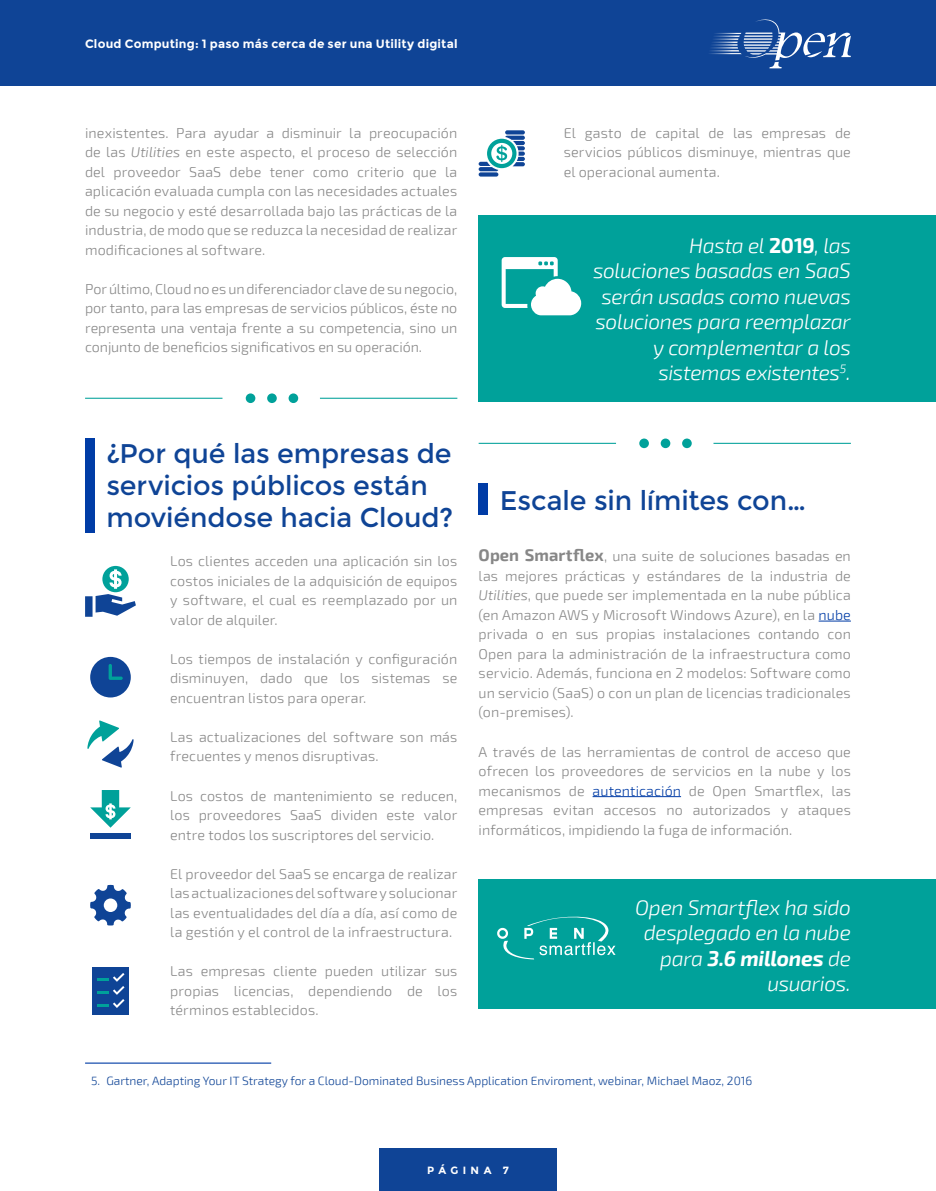
<style>
.page{position:relative;width:936px;height:1191px;background:#fff}
.page>*{position:absolute;margin:0;border:0;box-sizing:border-box;transform-origin:0 0}
.t1{font:27px/32.4px "Montserrat";letter-spacing:-.005em;color:#0f4496}
.t2{font:italic 300 21px/25.5px "Exo 2";letter-spacing:-.015em;color:#fff;text-align:right}
.t3{font:300 14.25px/19.5px "Exo 2";letter-spacing:.005em;color:#878787;text-align:justify}
.t4{font:300 12px "Exo 2";color:#0f4496}
.t5{font:700 12px "Montserrat";letter-spacing:.015em;color:#fff}
.t6{font:700 10.5px "Montserrat";letter-spacing:.425em;color:#fff}
.s1{font-style:italic}
.s2{font-weight:700;font-style:normal}
.s3{font-weight:700;font-size:16.5px}
.s4{color:#003ca6}
.s5{font-weight:700}
</style>
<div class="page">
<div style="left:379px;top:1148px;width:177px;height:43px;background:#0f4496"></div>
<div style="left:0;top:0;width:935px;height:85px;background:#0f4496"></div>
<svg style="left:709px;top:19px;width:141px;height:49px"></svg>
<div style="left:478px;top:215px;width:457px;height:186px;background:#00a19a"></div>
<hr style="left:85px;top:1062px;width:186px;height:1px;background:#003ca6">
<div style="left:478px;top:879px;width:457px;height:130px;background:#00a19a"></div>
<hr style="left:818px;top:620px;width:32px;height:1px;background:#003ca6">
<hr style="left:592px;top:796px;width:89px;height:1px;background:#003ca6">
<div style="left:85px;top:438px;width:10px;height:95px;background:#003ca6"></div>
<div style="left:478px;top:483px;width:10px;height:31px;background:#003ca6"></div>
<hr style="left:85px;top:398px;width:137px;height:1px;background:#00a19a">
<hr style="left:320px;top:398px;width:137px;height:1px;background:#00a19a">
<div style="left:246px;top:393px;width:9px;height:10px;background:#00a19a;border-radius:50%"></div>
<div style="left:267px;top:393px;width:10px;height:10px;background:#00a19a;border-radius:50%"></div>
<div style="left:288px;top:393px;width:10px;height:10px;background:#00a19a;border-radius:50%"></div>
<hr style="left:478px;top:443px;width:138px;height:1px;background:#00a19a">
<hr style="left:713px;top:443px;width:137px;height:1px;background:#00a19a">
<div style="left:639px;top:438px;width:10px;height:10px;background:#00a19a;border-radius:50%"></div>
<svg style="left:660px;top:438px;width:10px;height:10px"></svg>
<div style="left:682px;top:438px;width:9px;height:10px;background:#00a19a;border-radius:50%"></div>
<div style="left:90px;top:657px;width:41px;height:40px;background:#0f4496;border-radius:50%"></div>
<svg style="left:109px;top:664px;width:14px;height:16px"></svg>
<svg style="left:87px;top:720px;width:47px;height:47px"></svg>
<svg style="left:90px;top:885px;width:41px;height:40px"></svg>
<div style="left:92px;top:967px;width:37px;height:48px;background:#0f4496"></div>
<svg style="left:97px;top:973px;width:27px;height:35px"></svg>
<svg style="left:497px;top:916px;width:118px;height:43px"></svg>
<svg style="left:85px;top:566px;width:51px;height:51px"></svg>
<div style="left:90px;top:833px;width:41px;height:6px;background:#0f4496"></div>
<svg style="left:90px;top:790px;width:41px;height:37px"></svg>
<svg style="left:505px;top:130px;width:20px;height:4px"></svg>
<div style="left:478px;top:172px;width:20px;height:5px;background:#0f4496;border-radius:2px"></div>
<svg style="left:478px;top:136px;width:47px;height:35px"></svg>
<svg style="left:501px;top:257px;width:80px;height:58px"></svg>
<p class="t5" style="left:85px;top:37px;width:374px">Cloud Computing: 1 paso más cerca de ser una Utility digital</p>
<p class="t3" style="left:85px;top:123px;width:374px">inexistentes. Para ayudar a disminuir la preocupación de las <span class="s1">Utilities</span> en este aspecto, el proceso de selección del proveedor SaaS debe tener como criterio que la aplicación evaluada cumpla con las necesidades actuales de su negocio y esté desarrollada bajo las prácticas de la industria, de modo que se reduzca la necesidad de realizar modificaciones al software.</p>
<p class="t3" style="left:85px;top:279px;width:374px">Por último, Cloud no es un diferenciador clave de su negocio, por tanto, para las empresas de servicios públicos, éste no representa una ventaja frente a su competencia, sino un conjunto de beneficios significativos en su operación.</p>
<p class="t3" style="left:563px;top:123px;width:289px">El gasto de capital de las empresas de servicios públicos disminuye, mientras que el operacional aumenta.</p>
<h2 class="t2" style="left:593px;top:233px;width:259px">Hasta el <span class="s2">2019</span>, las soluciones basadas en SaaS serán usadas como nuevas soluciones para reemplazar y complementar a los sistemas existentes<sup>5</sup>.</h2>
<h1 class="t1" style="left:106px;top:437px;width:348px">¿Por qué las empresas de servicios públicos están moviéndose hacia Cloud?</h1>
<p class="t3" style="left:170px;top:552px;width:289px">Los clientes acceden una aplicación sin los costos iniciales de la adquisición de equipos y software, el cual es reemplazado por un valor de alquiler.</p>
<p class="t3" style="left:170px;top:649px;width:289px">Los tiempos de instalación y configuración disminuyen, dado que los sistemas se encuentran listos para operar.</p>
<p class="t3" style="left:170px;top:727px;width:289px">Las actualizaciones del software son más frecuentes y menos disruptivas.</p>
<p class="t3" style="left:170px;top:786px;width:289px">Los costos de mantenimiento se reducen, los proveedores SaaS dividen este valor entre todos los suscriptores del servicio.</p>
<p class="t3" style="left:170px;top:864px;width:288px">El proveedor del SaaS se encarga de realizar las actualizaciones del software y solucionar las eventualidades del día a día, así como de la gestión y el control de la infraestructura.</p>
<p class="t3" style="left:170px;top:961px;width:289px">Las empresas cliente pueden utilizar sus propias licencias, dependiendo de los términos establecidos.</p>
<h1 class="t1" style="left:500px;top:484px;width:307px">Escale sin límites con…</h1>
<p class="t3" style="left:478px;top:547px;width:374px"><span class="s3">Open Smartflex</span>, una suite de soluciones basadas en las mejores prácticas y estándares de la industria de <span class="s1">Utilities</span>, que puede ser implementada en la nube pública (en Amazon AWS y Microsoft Windows Azure), en la <span class="s4">nube </span>privada o en sus propias instalaciones contando con Open para la administración de la infraestructura como servicio. Además, funciona en 2 modelos: Software como un servicio (SaaS) o con un plan de licencias tradicionales (on-premises).</p>
<p class="t3" style="left:478px;top:742px;width:374px">A través de las herramientas de control de acceso que ofrecen los proveedores de servicios en la nube y los mecanismos de <span class="s4">autenticación</span> de Open Smartflex, las empresas evitan accesos no autorizados y ataques informáticos, impidiendo la fuga de información.</p>
<h2 class="t2" style="left:635px;top:895px;width:217px">Open Smartflex ha sido desplegado en la nube para <span class="s5">3.6 millones</span> de usuarios.</h2>
<p class="t4" style="left:91px;top:1073px;width:662px">5. Gartner, Adapting Your IT Strategy for a Cloud-Dominated Business Application Enviroment, webinar, Michael Maoz, 2016</p>
<p class="t6" style="left:427px;top:1164px;width:83px">PÁGINA 7</p>
</div>
